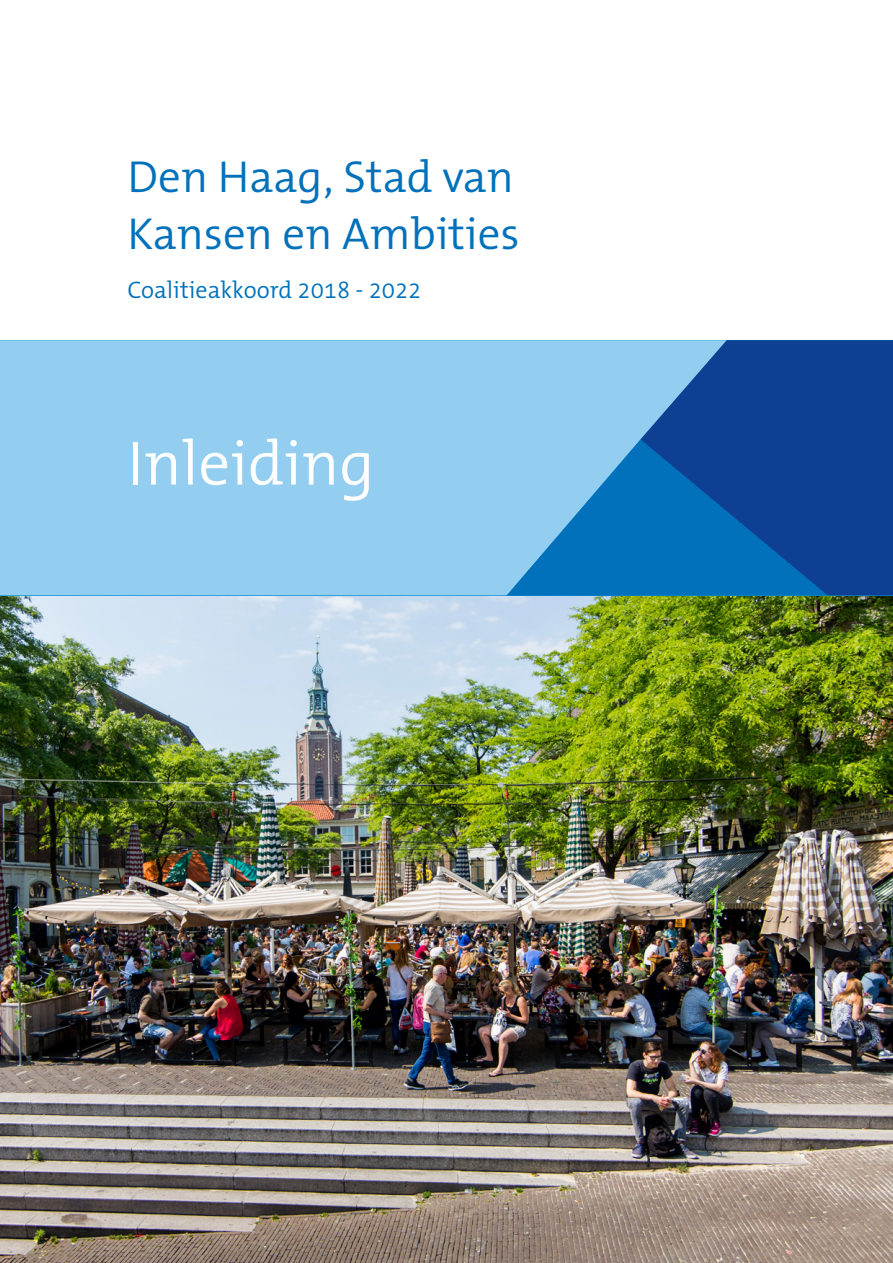
<style>
.page{position:relative;width:893px;height:1263px;background:#fff}
.page>*{position:absolute;margin:0;border:0;box-sizing:border-box;transform-origin:0 0}
.t1{font:300 63px "The Mix B W4";color:#fff}
.t2{font:300 45px/57px "The Mix B W4";color:#0071ba}
.t3{font:300 24px "The Mix B W4";color:#0071ba}
</style>
<div class="page">
<img style="left:0;top:595px;width:893px;height:668px">
<svg style="left:727px;top:340px;width:166px;height:255px;background:#0d4496"></svg>
<svg style="left:0;top:340px;width:727px;height:255px;background:#7dbde6"></svg>
<p class="t2" style="left:128px;top:149px;width:394px">Den Haag, Stad van<br>Kansen en Ambities</p>
<p class="t3" style="left:128px;top:274px;width:295px">Coalitieakkoord 2018 - 2022</p>
<h1 class="t1" style="left:128px;top:423px;width:248px">Inleiding</h1>
</div>
